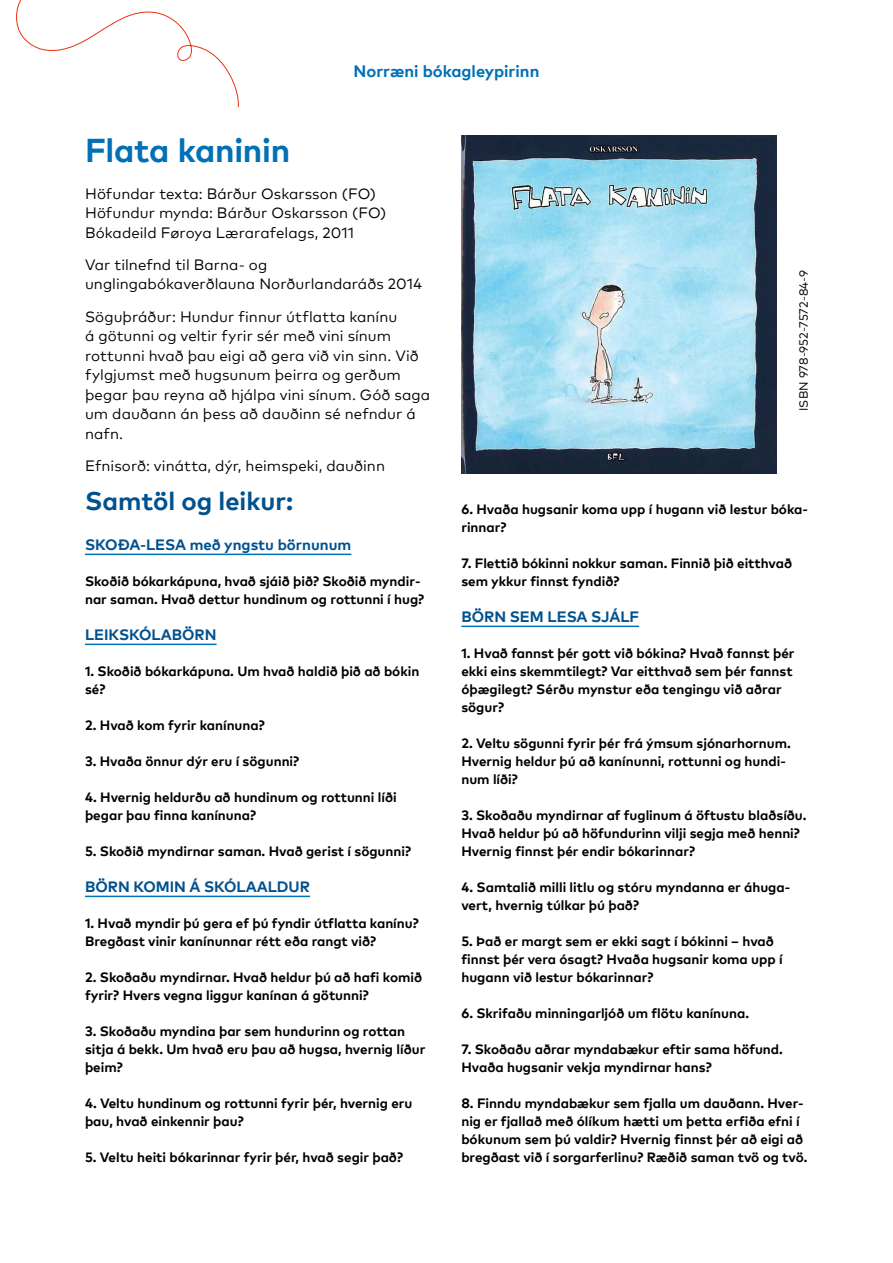
<style>
.page{position:relative;width:893px;height:1263px;background:#fff}
.page>*{position:absolute;margin:0;border:0;box-sizing:border-box;transform-origin:0 0}
.t1{font:700 33px "Mark Pro";letter-spacing:-.005em;color:#0070b7}
.t2{font:700 25.5px "Mark Pro";color:#00518d}
.Header_txt{font:700 16.5px "Mark Pro";color:#0070b7}
.P_10{font:15px/19.5px "Mark Pro";letter-spacing:.005em;color:#000}
.Alleviivattu_väliotsikko{font:700 15px "Mark Pro";color:#00518d}
.P_10_space{font:15px "Mark Pro";letter-spacing:.005em;color:#000}
.P_9_12_bold_space{font:700 13.5px/18px "Mark Pro";color:#000}
.ISBN{font:12px "Mark Pro";color:#000}
</style>
<div class="page">
<hr style="left:85px;top:554px;width:266px;height:1px;background:#0070b7">
<hr style="left:85px;top:644px;width:132px;height:1px;background:#0070b7">
<hr style="left:85px;top:896px;width:225px;height:1px;background:#0070b7">
<hr style="left:461px;top:626px;width:178px;height:1px;background:#0070b7">
<svg style="left:16px;top:0;width:223px;height:108px"></svg>
<img style="left:462px;top:135px;width:314px;height:338px">
<p class="Header_txt" style="left:353px;top:58px;width:187px">Norræni bókagleypirinn</p>
<h1 class="t1" style="left:85px;top:125px;width:207px">Flata kaninin</h1>
<p class="P_10_space" style="left:85px;top:182px;width:292px">Höfundar texta: Bárður Oskarsson (FO)</p>
<p class="P_10_space" style="left:85px;top:202px;width:303px">Höfundur mynda: Bárður Oskarsson (FO)</p>
<p class="P_10" style="left:85px;top:221px;width:271px">Bókadeild Føroya Lærarafelags, 2011</p>
<p class="P_10" style="left:85px;top:254px;width:338px">Var tilnefnd til Barna- og unglingabókaverðlauna Norðurlandaráðs 2014</p>
<p class="P_10" style="left:85px;top:305px;width:347px">Söguþráður: Hundur finnur útflatta kanínu<br>á götunni og veltir fyrir sér með vini sínum rottunni hvað þau eigi að gera við vin sinn. Við fylgjumst með hugsunum þeirra og gerðum þegar þau reyna að hjálpa vini sínum. Góð saga um dauðann án þess að dauðinn sé nefndur á nafn.</p>
<p class="P_10" style="left:85px;top:455px;width:301px">Efnisorð: vinátta, dýr, heimspeki, dauðinn</p>
<h2 class="t2" style="left:85px;top:482px;width:210px">Samtöl og leikur:</h2>
<p class="Alleviivattu_väliotsikko" style="left:85px;top:533px;width:268px">SKOÐA-LESA með yngstu börnunum</p>
<p class="P_9_12_bold_space" style="left:85px;top:571px;width:341px">Skoðið bókarkápuna, hvað sjáið þið? Skoðið myndir&shy;nar saman. Hvað dettur hundinum og rottunni í hug?</p>
<p class="Alleviivattu_väliotsikko" style="left:85px;top:623px;width:133px">LEIKSKÓLABÖRN</p>
<p class="P_9_12_bold_space" style="left:85px;top:661px;width:336px">1. Skoðið bókarkápuna. Um hvað haldið þið að bókin sé?</p>
<p class="P_9_12_bold_space" style="left:85px;top:715px;width:181px">2. Hvað kom fyrir kanínuna?</p>
<p class="P_9_12_bold_space" style="left:85px;top:751px;width:216px">3. Hvaða önnur dýr eru í sögunni?</p>
<p class="P_9_12_bold_space" style="left:85px;top:787px;width:313px">4. Hvernig heldurðu að hundinum og rottunni líði þegar þau finna kanínuna?</p>
<p class="P_9_12_bold_space" style="left:85px;top:841px;width:328px">5. Skoðið myndirnar saman. Hvað gerist í sögunni?</p>
<p class="Alleviivattu_väliotsikko" style="left:85px;top:875px;width:226px">BÖRN KOMIN Á SKÓLAALDUR</p>
<p class="P_9_12_bold_space" style="left:85px;top:913px;width:335px">1. Hvað myndir þú gera ef þú fyndir útflatta kanínu?<br>Bregðast vinir kanínunnar rétt eða rangt við?</p>
<p class="P_9_12_bold_space" style="left:85px;top:967px;width:339px">2. Skoðaðu myndirnar. Hvað heldur þú að hafi komið fyrir? Hvers vegna liggur kanínan á götunni?</p>
<p class="P_9_12_bold_space" style="left:85px;top:1021px;width:342px">3. Skoðaðu myndina þar sem hundurinn og rottan sitja á bekk. Um hvað eru þau að hugsa, hvernig líður þeim?</p>
<p class="P_9_12_bold_space" style="left:85px;top:1093px;width:329px">4. Veltu hundinum og rottunni fyrir þér, hvernig eru þau, hvað einkennir þau?</p>
<p class="P_9_12_bold_space" style="left:85px;top:1147px;width:319px">5. Veltu heiti bókarinnar fyrir þér, hvað segir það?</p>
<p class="ISBN" style="left:795px;top:411px;width:142px;rotate:-90deg">ISBN 978-952-7572-84-9</p>
<p class="P_9_12_bold_space" style="left:461px;top:499px;width:348px">6. Hvaða hugsanir koma upp í hugann við lestur bóka&shy;rinnar?</p>
<p class="P_9_12_bold_space" style="left:461px;top:553px;width:332px">7. Flettið bókinni nokkur saman. Finnið þið eitthvað sem ykkur finnst fyndið?</p>
<p class="Alleviivattu_väliotsikko" style="left:461px;top:605px;width:179px">BÖRN SEM LESA SJÁLF</p>
<p class="P_9_12_bold_space" style="left:461px;top:643px;width:335px">1. Hvað fannst þér gott við bókina? Hvað fannst þér ekki eins skemmtilegt? Var eitthvað sem þér fannst óþægilegt? Sérðu mynstur eða tengingu við aðrar sögur?</p>
<p class="P_9_12_bold_space" style="left:461px;top:733px;width:331px">2. Veltu sögunni fyrir þér frá ýmsum sjónarhornum.<br>Hvernig heldur þú að kanínunni, rottunni og hundi&shy;num líði?</p>
<p class="P_9_12_bold_space" style="left:461px;top:805px;width:347px">3. Skoðaðu myndirnar af fuglinum á öftustu blaðsíðu.<br>Hvað heldur þú að höfundurinn vilji segja með henni?<br>Hvernig finnst þér endir bókarinnar?</p>
<p class="P_9_12_bold_space" style="left:461px;top:877px;width:330px">4. Samtalið milli litlu og stóru myndanna er áhuga&shy;vert, hvernig túlkar þú það?</p>
<p class="P_9_12_bold_space" style="left:461px;top:931px;width:323px">5. Það er margt sem er ekki sagt í bókinni – hvað finnst þér vera ósagt? Hvaða hugsanir koma upp í hugann við lestur bókarinnar?</p>
<p class="P_9_12_bold_space" style="left:461px;top:1003px;width:289px">6. Skrifaðu minningarljóð um flötu kanínuna.</p>
<p class="P_9_12_bold_space" style="left:461px;top:1039px;width:323px">7. Skoðaðu aðrar myndabækur eftir sama höfund.<br>Hvaða hugsanir vekja myndirnar hans?</p>
<p class="P_9_12_bold_space" style="left:461px;top:1093px;width:348px">8. Finndu myndabækur sem fjalla um dauðann. Hver&shy;nig er fjallað með ólíkum hætti um þetta erfiða efni í bókunum sem þú valdir? Hvernig finnst þér að eigi að bregðast við í sorgarferlinu? Ræðið saman tvö og tvö.</p>
</div>
